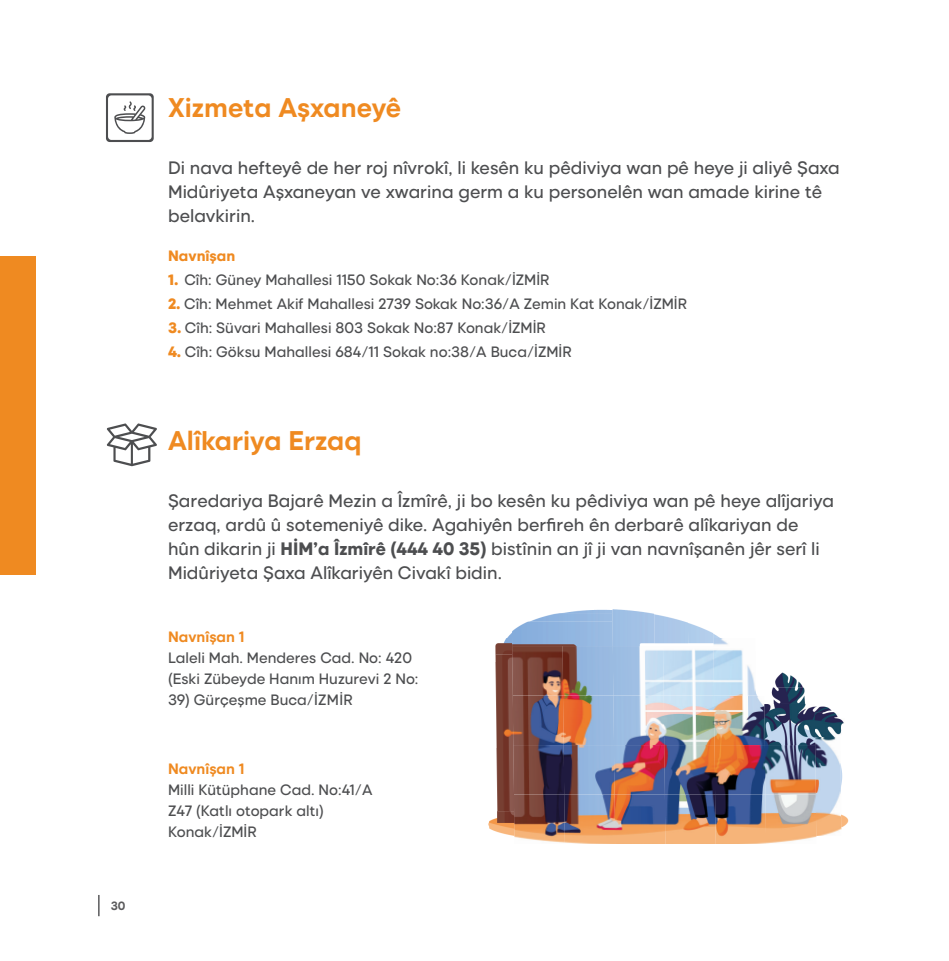
<style>
.page{position:relative;width:949px;height:961px;background:#fff}
.page>*{position:absolute;margin:0;border:0;box-sizing:border-box;transform-origin:0 0}
.ARA_BASLIK_KIRMIZI{font:700 27px "Izmir";color:#ef8a21}
.ANA_METİNLER{font:500 18px/24px "Izmir";color:#4d4e50}
.ANA_METİNLER-2{font:500 15px/21px "Izmir";color:#4d4e50}
.ANA_METİNLER-3{font:700 15px "Izmir";color:#ef8a21}
.ANA_METİNLER-4{font:800 15px "Izmir";color:#ef8a21}
.t1{font:700 12px "Izmir";color:#5a5a5c}
.s1{font-weight:800;color:#ef8a21}
.s2{font-weight:800}
</style>
<div class="page">
<hr style="left:98px;top:895px;width:2px;height:21px;background:#5a5a5c">
<div style="left:0;top:256px;width:36px;height:319px;background:#ef8a21"></div>
<svg style="left:106px;top:93px;width:48px;height:49px"></svg>
<svg style="left:107px;top:423px;width:50px;height:43px"></svg>
<img style="left:514px;top:745px;width:302px;height:99px">
<img style="left:489px;top:811px;width:25px;height:25px">
<img style="left:814px;top:737px;width:27px;height:99px">
<img style="left:840px;top:811px;width:9px;height:17px">
<img style="left:495px;top:654px;width:19px;height:157px">
<img style="left:840px;top:762px;width:3px;height:33px">
<img style="left:512px;top:696px;width:252px;height:49px">
<img style="left:764px;top:704px;width:51px;height:41px">
<img style="left:814px;top:712px;width:30px;height:25px">
<img style="left:814px;top:704px;width:18px;height:8px">
<img style="left:763px;top:687px;width:43px;height:17px">
<img style="left:512px;top:646px;width:201px;height:50px">
<img style="left:713px;top:638px;width:42px;height:58px">
<svg style="left:755px;top:687px;width:9px;height:9px"></svg>
<img style="left:775px;top:672px;width:22px;height:15px">
<svg style="left:797px;top:681px;width:6px;height:6px"></svg>
<img style="left:495px;top:638px;width:17px;height:16px">
<img style="left:511px;top:621px;width:101px;height:25px">
<img style="left:612px;top:609px;width:42px;height:37px">
<img style="left:654px;top:614px;width:33px;height:30px">
<img style="left:687px;top:622px;width:26px;height:22px">
<svg style="left:507px;top:630px;width:5px;height:8px"></svg>
<svg style="left:713px;top:633px;width:7px;height:5px"></svg>
<img style="left:531px;top:613px;width:81px;height:8px">
<img style="left:563px;top:609px;width:49px;height:4px">
<p class="t1" style="left:111px;top:897px;width:16px">30</p>
<p class="ARA_BASLIK_KIRMIZI" style="left:168px;top:88px;width:234px">Xizmeta Aşxaneyê</p>
<p class="ANA_METİNLER" style="left:168px;top:154px;width:673px">Di nava hefteyê de her roj nîvrokî, li kesên ku pêdiviya wan pê heye ji aliyê Şaxa<br>Midûriyeta Aşxaneyan ve xwarina germ a ku personelên wan amade kirine tê belavkirin.</p>
<p class="ANA_METİNLER-4" style="left:168px;top:245px;width:69px">Navnîşan</p>
<p class="ANA_METİNLER-2" style="left:168px;top:268px;width:382px"><span class="s1">1.</span> Cîh: Güney Mahallesi 1150 Sokak No:36 Konak/İZMİR</p>
<p class="ANA_METİNLER-2" style="left:168px;top:292px;width:520px"><span class="s1">2.</span> Cîh: Mehmet Akif Mahallesi 2739 Sokak No:36/A Zemin Kat Konak/İZMİR</p>
<p class="ANA_METİNLER-2" style="left:168px;top:316px;width:379px"><span class="s1">3.</span> Cîh: Süvari Mahallesi 803 Sokak No:87 Konak/İZMİR</p>
<p class="ANA_METİNLER-2" style="left:168px;top:340px;width:405px"><span class="s1">4.</span> Cîh: Göksu Mahallesi 684/11 Sokak no:38/A Buca/İZMİR</p>
<p class="ARA_BASLIK_KIRMIZI" style="left:168px;top:422px;width:195px">Alîkariya Erzaq</p>
<p class="ANA_METİNLER" style="left:168px;top:488px;width:667px">Şaredariya Bajarê Mezin a Îzmîrê, ji bo kesên ku pêdiviya wan pê heye alîjariya erzaq, ardû û sotemeniyê dike. Agahiyên berfireh ên derbarê alîkariyan de hûn dikarin ji <span class="s2">HİM’a Îzmîrê (444 40 35)</span> bistînin an jî ji van navnîşanên jêr serî li Midûriyeta Şaxa Alîkariyên Civakî bidin.</p>
<p class="ANA_METİNLER-3" style="left:168px;top:626px;width:78px">Navnîşan 1</p>
<p class="ANA_METİNLER-2" style="left:168px;top:646px;width:252px">Laleli Mah. Menderes Cad. No: 420 (Eski Zübeyde Hanım Huzurevi 2 No:</p>
<p class="ANA_METİNLER-2" style="left:168px;top:688px;width:186px">39) Gürçeşme Buca/İZMİR</p>
<p class="ANA_METİNLER-3" style="left:168px;top:758px;width:78px">Navnîşan 1</p>
<p class="ANA_METİNLER-2" style="left:168px;top:778px;width:206px">Milli Kütüphane Cad. No:41/A<br>Z47 (Katlı otopark altı)</p>
<p class="ANA_METİNLER-2" style="left:168px;top:820px;width:90px">Konak/İZMİR</p>
</div>
